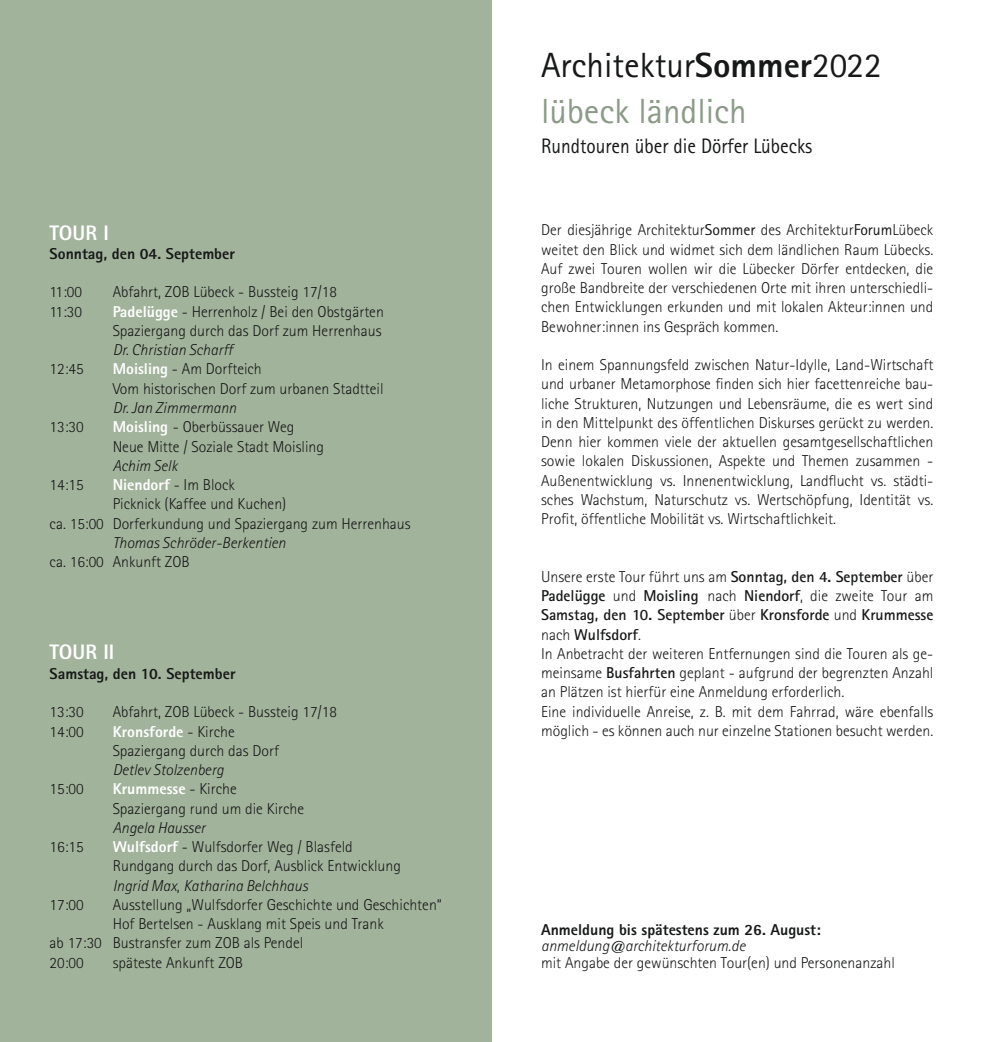
<style>
.page{position:relative;width:983px;height:1042px;background:#fff}
.page>*{position:absolute;margin:0;border:0;box-sizing:border-box;transform-origin:0 0}
.t1{font:35px "Rotis Sans Serif";color:#171818}
.t2{font:35px "Rotis Sans Serif";color:#8c9b88}
.t3{font:21px "Rotis Sans Serif";color:#171818;scale:.92 1}
.t4{font:800 21px "Rotis Sans Serif";color:#fff}
.t5{font:300 15.75px/19.2px "Rotis Sans Serif";color:#171818;text-align:justify}
.t6{font:700 15.75px/19.2px "Rotis Sans Serif";color:#171818;text-align:justify}
.t7{font:italic 300 15.75px "Rotis Sans Serif";color:#171818}
.t8{font:800 15.75px "Rotis Sans Serif";color:#171818}
.t9{font:800 15.75px "Rotis Sans Serif";color:#fff}
.s1{font-weight:800;color:#fff}
.s2{font-weight:300;color:#171818}
.s3{font-style:normal}
.s4{font-weight:800}
.s5{font-weight:400}
.s6{font-weight:300}
.s7{font-weight:700}
</style>
<div class="page">
<div style="left:0;top:0;width:491px;height:1042px;background:#a2b39b"></div>
<p class="t4" style="left:50px;top:219px;width:61px">TOUR I</p>
<p class="t8" style="left:50px;top:244px;width:187px">Sonntag, den 04. September</p>
<p class="t5" style="left:50px;top:282px;width:34px">11:00</p>
<p class="t5" style="left:113px;top:282px;width:226px">Abfahrt, ZOB Lübeck - Bussteig 17/18</p>
<p class="t5" style="left:50px;top:302px;width:34px">11:30</p>
<p class="t5" style="left:113px;top:302px;width:272px"><span class="s1">Padelügge</span> - Herrenholz / Bei den Obstgärten</p>
<p class="t5" style="left:113px;top:321px;width:270px">Spaziergang durch das Dorf zum Herrenhaus</p>
<p class="t7" style="left:113px;top:341px;width:122px">Dr. Christian Scharff</p>
<p class="t5" style="left:50px;top:359px;width:36px">12:45</p>
<p class="t5" style="left:113px;top:359px;width:151px"><span class="s1">Moisling</span> - Am Dorfteich</p>
<p class="t5" style="left:113px;top:379px;width:272px">Vom historischen Dorf zum urbanen Stadtteil</p>
<p class="t7" style="left:113px;top:398px;width:125px">Dr. Jan Zimmermann</p>
<p class="t5" style="left:50px;top:417px;width:36px">13:30</p>
<p class="t5" style="left:113px;top:417px;width:183px"><span class="s1">Moisling</span> - Oberbüssauer Weg</p>
<p class="t5" style="left:113px;top:436px;width:213px">Neue Mitte / Soziale Stadt Moisling</p>
<p class="t7" style="left:113px;top:456px;width:66px">Achim Selk</p>
<p class="t5" style="left:50px;top:475px;width:36px">14:15</p>
<p class="t9" style="left:113px;top:475px;width:124px">Niendorf <span class="s2">- Im Block</span></p>
<p class="t5" style="left:113px;top:494px;width:175px">Picknick (Kaffee und Kuchen)</p>
<p class="t5" style="left:50px;top:513px;width:362px">ca. 15:00 Dorferkundung und Spaziergang zum Herrenhaus</p>
<p class="t7" style="left:113px;top:533px;width:174px">Thomas Schröder-Berkentien</p>
<p class="t5" style="left:50px;top:552px;width:142px">ca. 16:00 Ankunft ZOB</p>
<p class="t4" style="left:50px;top:639px;width:66px">TOUR II</p>
<p class="t8" style="left:50px;top:663px;width:187px">Samstag, den 10. September</p>
<p class="t5" style="left:50px;top:702px;width:36px">13:30</p>
<p class="t5" style="left:113px;top:702px;width:226px">Abfahrt, ZOB Lübeck - Bussteig 17/18</p>
<p class="t5" style="left:50px;top:721px;width:36px">14:00</p>
<p class="t9" style="left:113px;top:721px;width:123px">Kronsforde <span class="s2">- Kirche</span></p>
<p class="t5" style="left:113px;top:741px;width:168px">Spaziergang durch das Dorf</p>
<p class="t7" style="left:113px;top:760px;width:112px">Detlev Stolzenberg</p>
<p class="t5" style="left:50px;top:779px;width:36px">15:00</p>
<p class="t9" style="left:113px;top:779px;width:125px">Krummesse <span class="s2">- Kirche</span></p>
<p class="t5" style="left:113px;top:798px;width:193px">Spaziergang rund um die Kirche</p>
<p class="t7" style="left:113px;top:818px;width:94px">Angela Hausser</p>
<p class="t5" style="left:50px;top:837px;width:36px">16:15</p>
<p class="t5" style="left:113px;top:837px;width:241px"><span class="s1">Wulfsdorf</span> - Wulfsdorfer Weg / Blasfeld</p>
<p class="t5" style="left:113px;top:856px;width:290px">Rundgang durch das Dorf, Ausblick Entwicklung</p>
<p class="t7" style="left:113px;top:876px;width:197px">Ingrid Max<span class="s3">,</span> Katharina Belchhaus</p>
<p class="t5" style="left:50px;top:895px;width:36px">17:00</p>
<p class="t5" style="left:113px;top:895px;width:330px">Ausstellung „Wulfsdorfer Geschichte und Geschichten“</p>
<p class="t5" style="left:113px;top:914px;width:272px">Hof Bertelsen - Ausklang mit Speis und Trank</p>
<p class="t5" style="left:50px;top:933px;width:255px">ab 17:30 Bustransfer zum ZOB als Pendel</p>
<p class="t5" style="left:50px;top:952px;width:36px">20:00</p>
<p class="t5" style="left:113px;top:952px;width:132px">späteste Ankunft ZOB</p>
<p class="t1" style="left:541px;top:44px;width:342px">Architektur<span class="s4">Sommer</span>2022</p>
<p class="t2" style="left:541px;top:90px;width:207px">lübeck ländlich</p>
<p class="t3" style="left:541px;top:133px;width:296px">Rundtouren über die Dörfer Lübecks</p>
<p class="t5" style="left:541px;top:220px;width:393px">Der diesjährige Architektur<span class="s5">Sommer</span> des Architektur<span class="s5">Forum</span>Lübeck weitet den Blick und widmet sich dem ländlichen Raum Lübecks.<br>Auf zwei Touren wollen wir die Lübecker Dörfer entdecken, die große Bandbreite der verschiedenen Orte mit ihren unterschiedli&shy;chen Entwicklungen erkunden und mit lokalen Akteur:innen und Bewohner:innen ins Gespräch kommen.</p>
<p class="t5" style="left:541px;top:355px;width:393px">In einem Spannungsfeld zwischen Natur-Idylle, Land-Wirtschaft und urbaner Metamorphose finden sich hier facettenreiche bau&shy;liche Strukturen, Nutzungen und Lebensräume, die es wert sind in den Mittelpunkt des öffentlichen Diskurses gerückt zu werden.<br>Denn hier kommen viele der aktuellen gesamtgesellschaftlichen sowie lokalen Diskussionen, Aspekte und Themen zusammen - Außenentwicklung vs. Innenentwicklung, Landflucht vs. städti&shy;sches Wachstum, Naturschutz vs. Wertschöpfung, Identität vs.<br>Profit, öffentliche Mobilität vs. Wirtschaftlichkeit.</p>
<p class="t6" style="left:541px;top:566px;width:393px"><span class="s6">Unsere erste Tour führt uns am</span> Sonntag, den 4. September <span class="s6">über </span>Padelügge <span class="s6">und</span> Moisling <span class="s6">nach</span> Niendorf<span class="s6">, die zweite Tour am </span>Samstag, den 10. September <span class="s6">über</span> Kronsforde <span class="s6">und</span> Krummesse <span class="s6">nach</span> Wulfsdorf<span class="s6">.</span></p>
<p class="t5" style="left:541px;top:644px;width:393px">In Anbetracht der weiteren Entfernungen sind die Touren als ge&shy;meinsame <span class="s7">Busfahrten</span> geplant - aufgrund der begrenzten Anzahl an Plätzen ist hierfür eine Anmeldung erforderlich.</p>
<p class="t5" style="left:541px;top:702px;width:393px">Eine individuelle Anreise, z. B. mit dem Fahrrad, wäre ebenfalls möglich - es können auch nur einzelne Stationen besucht werden.</p>
<p class="t8" style="left:541px;top:919px;width:281px">Anmeldung bis spätestens zum 26. August:</p>
<p class="t7" style="left:541px;top:936px;width:206px">anmeldung@architekturforum.de</p>
<p class="t5" style="left:541px;top:952px;width:355px">mit Angabe der gewünschten Tour(en) und Personenanzahl</p>
</div>
